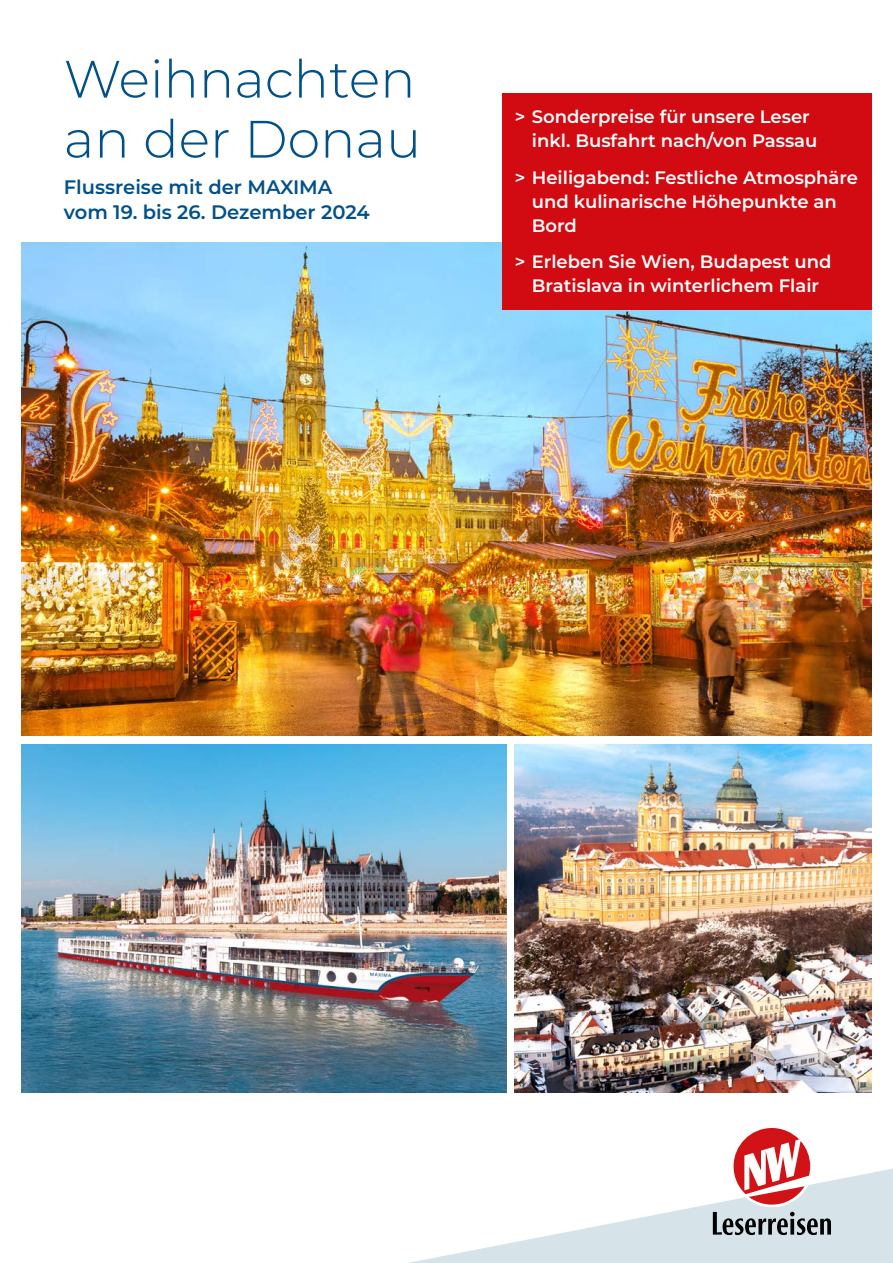
<style>
.page{position:relative;width:893px;height:1263px;background:#fff}
.page>*{position:absolute;margin:0;border:0;box-sizing:border-box;transform-origin:0 0}
.t1{font:300 52.5px/60px "Montserrat";color:#00508c}
.t2{font:600 19.5px/25.5px "Montserrat";color:#00508c}
.t3{font:600 18px/24px "Montserrat";color:#fff}
</style>
<div class="page">
<svg style="left:409px;top:1168px;width:484px;height:95px"></svg>
<svg style="left:713px;top:1212px;width:118px;height:23px;background:#879094"></svg>
<div style="left:731px;top:1125px;width:82px;height:82px;background:#fff;border-radius:50%"></div>
<svg style="left:734px;top:1128px;width:76px;height:76px"></svg>
<img style="left:21px;top:242px;width:851px;height:493px">
<div style="left:502px;top:93px;width:370px;height:216px;background:#d20a11"></div>
<img style="left:514px;top:744px;width:358px;height:349px">
<img style="left:21px;top:744px;width:485px;height:349px">
<h1 class="t1" style="left:64px;top:47px;width:359px">Weihnachten an der Donau</h1>
<p class="t2" style="left:64px;top:173px;width:308px">Flussreise mit der MAXIMA vom 19. bis 26. Dezember 2024</p>
<p class="t3" style="left:532px;top:104px;width:287px;text-indent:-17px">&gt; Sonderpreise für unsere Leser inkl. Busfahrt nach/von Passau</p>
<p class="t3" style="left:532px;top:165px;width:328px;text-indent:-17px">&gt; Heiligabend: Festliche Atmosphäre und kulinarische Höhepunkte an<br>Bord</p>
<p class="t3" style="left:515px;top:249px;width:318px;text-align:center">&gt; Erleben Sie Wien, Budapest und<br>Bratislava in winterlichem Flair</p>
</div>
